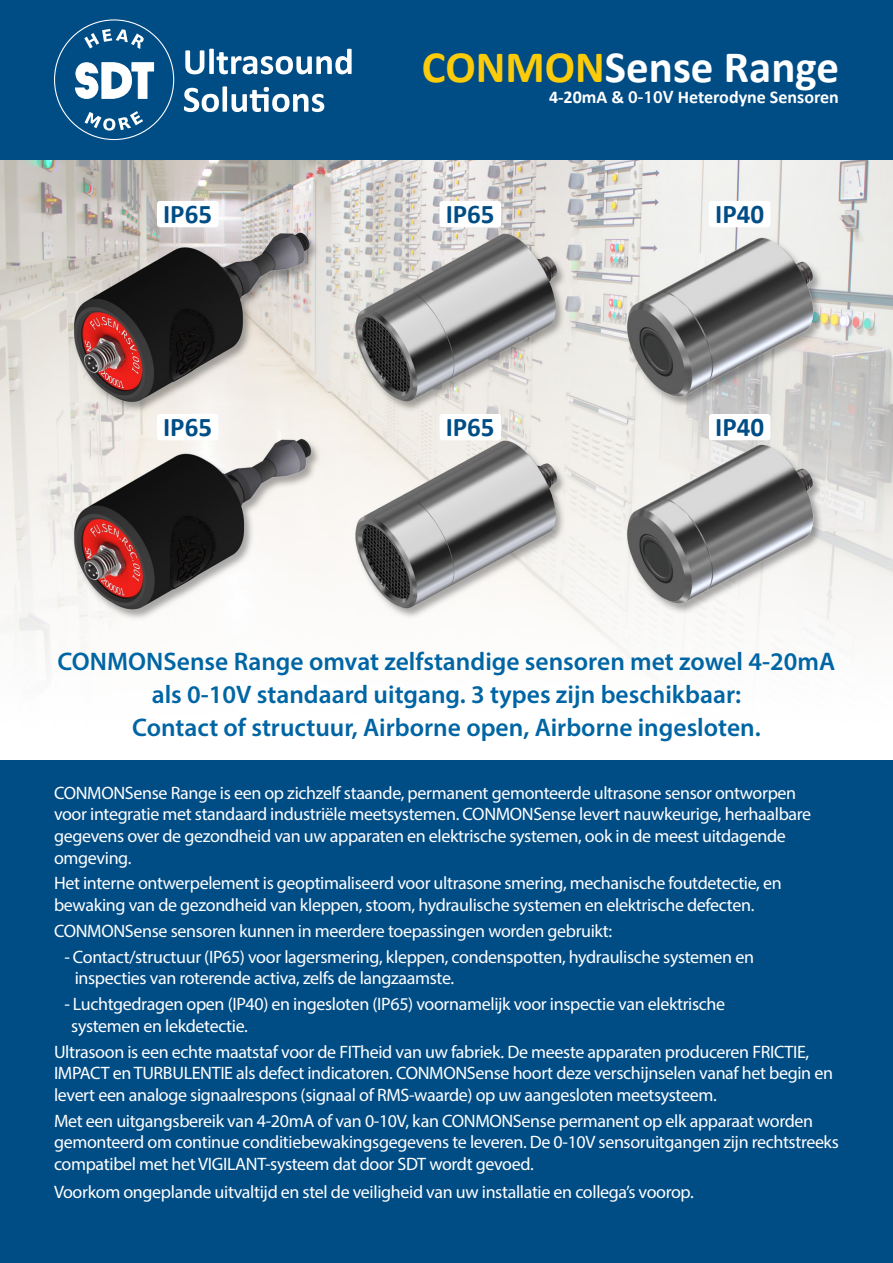
<style>
.page{position:relative;width:893px;height:1263px;background:#fff}
.page>*{position:absolute;margin:0;border:0;box-sizing:border-box;transform-origin:0 0}
.t1{font:700 45px "Calibri";color:#fff}
.t2{font:700 27px "Calibri";color:#004d86}
.t3{font:600 25.5px/33px "Myriad Pro";color:#0065a4;text-align:center}
.t4{font:18px/21.6px "Myriad Pro";letter-spacing:-.02em;color:#fff}
.t5{font:700 18px "Calibri";color:#fff}
.s1{color:#fccc0a}
.s2{font-family:"Myriad Pro";font-weight:600}
</style>
<div class="page">
<img style="left:0;top:159px;width:893px;height:514px">
<div style="left:0;top:0;width:893px;height:159px;background:#004d86"></div>
<svg style="left:54px;top:19px;width:120px;height:121px"></svg>
<svg style="left:185px;top:49px;width:167px;height:25px"></svg>
<svg style="left:184px;top:86px;width:140px;height:26px"></svg>
<div style="left:0;top:760px;width:893px;height:503px;background:#004d86"></div>
<div style="left:157px;top:201px;width:61px;height:26px;background:#fff;border-radius:3px"></div>
<div style="left:440px;top:201px;width:61px;height:26px;background:#fff;border-radius:3px"></div>
<div style="left:709px;top:201px;width:61px;height:26px;background:#fff;border-radius:3px"></div>
<div style="left:157px;top:414px;width:61px;height:26px;background:#fff;border-radius:3px"></div>
<div style="left:440px;top:414px;width:61px;height:26px;background:#fff;border-radius:3px"></div>
<div style="left:709px;top:414px;width:61px;height:26px;background:#fff;border-radius:3px"></div>
<p class="t1" style="left:422px;top:35px;width:419px"><span class="s1">CONMON</span>Sense Range</p>
<p class="t5" style="left:549px;top:85px;width:291px">4-20mA &amp; <span class="s2">0-10V</span> Heterodyne Sensoren</p>
<p class="t2" style="left:163px;top:195px;width:50px">IP65</p>
<p class="t2" style="left:446px;top:195px;width:50px">IP65</p>
<p class="t2" style="left:715px;top:195px;width:50px">IP40</p>
<p class="t2" style="left:163px;top:408px;width:50px">IP65</p>
<p class="t2" style="left:446px;top:408px;width:50px">IP65</p>
<p class="t2" style="left:715px;top:408px;width:50px">IP40</p>
<p class="t3" style="left:58px;top:644px;width:779px">CONMONSense Range omvat zelfstandige sensoren met zowel 4-20mA als 0-10V standaard uitgang. 3 types zijn beschikbaar:<br>Contact of structuur, Airborne open, Airborne ingesloten.</p>
<p class="t4" style="left:54px;top:781px;width:759px">CONMONSense Range is een op zichzelf staande, permanent gemonteerde ultrasone sensor ontworpen voor integratie met standaard industriële meetsystemen. CONMONSense levert nauwkeurige, herhaalbare gegevens over de gezondheid van uw apparaten en elektrische systemen, ook in de meest uitdagende omgeving.</p>
<p class="t4" style="left:54px;top:872px;width:729px">Het interne ontwerpelement is geoptimaliseerd voor ultrasone smering, mechanische foutdetectie, en bewaking van de gezondheid van kleppen, stoom, hydraulische systemen en elektrische defecten.</p>
<p class="t4" style="left:54px;top:920px;width:560px">CONMONSense sensoren kunnen in meerdere toepassingen worden gebruikt:</p>
<p class="t4" style="left:75px;top:945px;width:681px;text-indent:-10px">- Contact/structuur (IP65) voor lagersmering, kleppen, condenspotten, hydraulische systemen en inspecties van roterende activa, zelfs de langzaamste.</p>
<p class="t4" style="left:71px;top:993px;width:655px;text-indent:-7px">- Luchtgedragen open (IP40) en ingesloten (IP65) voornamelijk voor inspectie van elektrische systemen en lekdetectie.</p>
<p class="t4" style="left:54px;top:1040px;width:780px">Ultrasoon is een echte maatstaf voor de FITheid van uw fabriek. De meeste apparaten produceren FRICTIE,<br>IMPACT en TURBULENTIE als defect indicatoren. CONMONSense hoort deze verschijnselen vanaf het begin en levert een analoge signaalrespons (signaal of RMS-waarde) op uw aangesloten meetsysteem.</p>
<p class="t4" style="left:54px;top:1109px;width:786px">Met een uitgangsbereik van 4-20mA of van 0-10V, kan CONMONSense permanent op elk apparaat worden gemonteerd om continue conditiebewakingsgegevens te leveren. De 0-10V sensoruitgangen zijn rechtstreeks compatibel met het VIGILANT-systeem dat door SDT wordt gevoed.</p>
<p class="t4" style="left:54px;top:1180px;width:641px">Voorkom ongeplande uitvaltijd en stel de veiligheid van uw installatie en collega’s voorop.</p>
</div>
